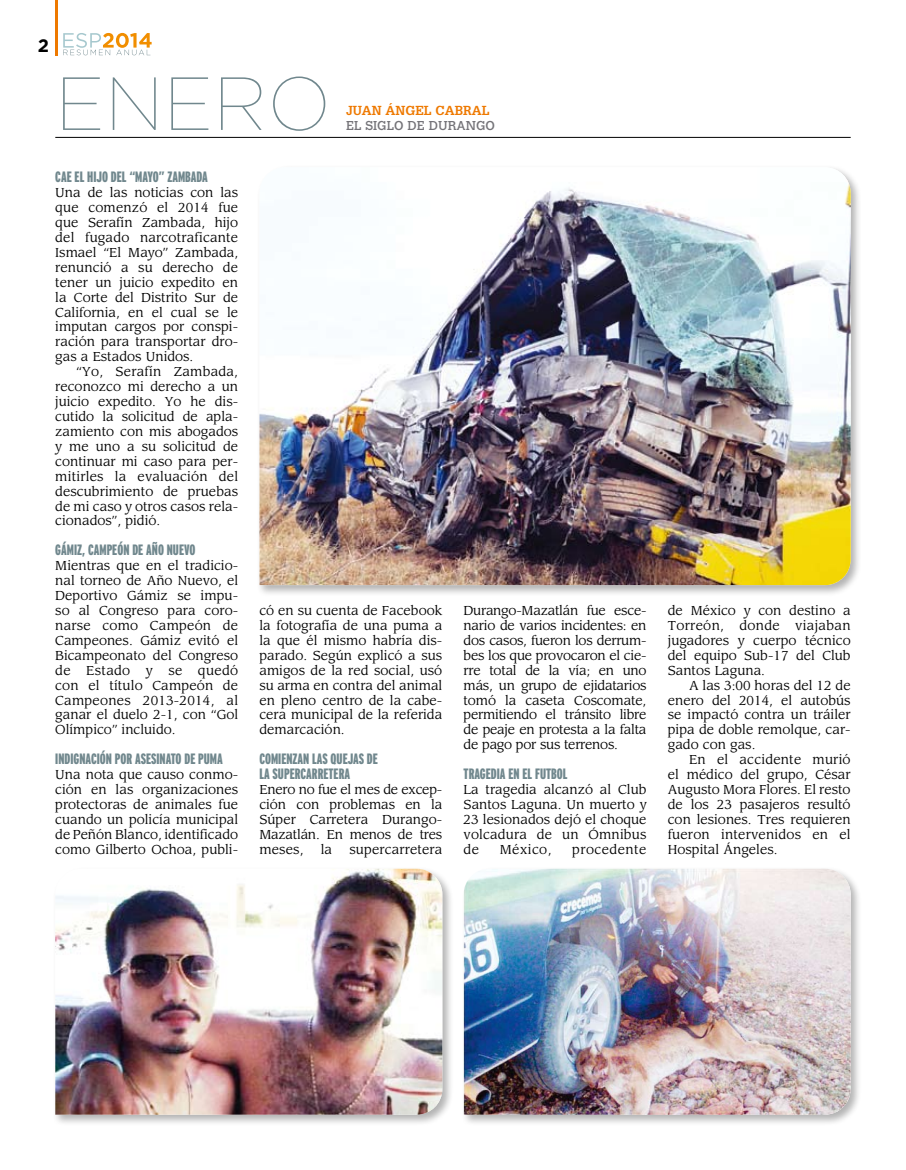
<style>
.page{position:relative;width:906px;height:1170px;background:#fff}
.page>*{position:absolute;margin:0;border:0;box-sizing:border-box;transform-origin:0 0}
.t1{font:100 75px "Gotham";color:#70878d}
.t2{font:700 18px "Gotham";color:#000}
.t3{font:900 extra-condensed 15px/14.9px "Interstate";color:#70878d}
.t4{font:12.75px/14.9px "Leawood";color:#000;text-align:justify}
.t5{font:12.75px "Calvert MT Std";color:#747378}
.t6{font:700 12.75px "Glypha";color:#ee7900}
.t7{font:12.75px "Leawood";letter-spacing:.035em;color:#000}
</style>
<div class="page">
<hr style="left:55px;top:0;width:2px;height:55px;background:#ee7900">
<svg style="left:63px;top:33px;width:89px;height:22px"></svg>
<hr style="left:55px;top:137px;width:795px;height:1px;background:#000">
<div style="left:52px;top:865px;width:408px;height:267px;background:#000;opacity:.3"></div>
<img style="left:55px;top:868px;width:387px;height:246px">
<div style="left:461px;top:865px;width:407px;height:267px;background:#000;opacity:.3"></div>
<img style="left:463px;top:868px;width:387px;height:246px">
<div style="left:257px;top:164px;width:611px;height:439px;background:#000;opacity:.3"></div>
<img style="left:259px;top:167px;width:591px;height:418px">
<h2 class="t2" style="left:38px;top:34px;width:13px">2</h2>
<h1 class="t1" style="left:55px;top:57px;width:277px">ENERO</h1>
<p class="t6" style="left:346px;top:102px;width:145px">JUAN ÁNGEL CABRAL</p>
<p class="t5" style="left:346px;top:118px;width:150px">EL SIGLO DE DURANGO</p>
<p class="t3" style="left:55px;top:169px;width:154px">CAE EL HIJO DEL “MAYO” ZAMBADA</p>
<p class="t4" style="left:55px;top:185px;width:184px">Una de las noticias con las que comenzó el 2014 fue que Serafín Zambada, hijo del fugado narcotraficante Ismael “El Mayo” Zambada, renunció a su derecho de tener un juicio expedito en la Corte del Distrito Sur de California, en el cual se le imputan cargos por conspi&shy;ración para transportar dro&shy;gas a Estados Unidos.</p>
<p class="t4" style="left:55px;top:364px;width:184px;text-indent:21px">“Yo, Serafín Zambada, reconozco mi derecho a un juicio expedito. Yo he dis&shy;cutido la solicitud de apla&shy;zamiento con mis abogados y me uno a su solicitud de continuar mi caso para per&shy;mitirles la evaluación del descubrimiento de pruebas de mi caso y otros casos rela&shy;cionados”, pidió.</p>
<p class="t3" style="left:55px;top:542px;width:142px">GÁMIZ, CAMPEÓN DE AÑO NUEVO</p>
<p class="t4" style="left:55px;top:558px;width:184px">Mientras que en el tradicio&shy;nal torneo de Año Nuevo, el Deportivo Gámiz se impu&shy;so al Congreso para coro&shy;narse como Campeón de Campeones. Gámiz evitó el Bicampeonato del Congreso de Estado y se quedó con el título Campeón de Campeones 2013-2014, al ganar el duelo 2-1, con “Gol Olímpico” incluido.</p>
<p class="t3" style="left:55px;top:751px;width:169px">INDIGNACIÓN POR ASESINATO DE PUMA</p>
<p class="t4" style="left:55px;top:767px;width:184px">Una nota que causo conmo&shy;ción en las organizaciones protectoras de animales fue cuando un policía municipal de Peñón Blanco, identificado como Gilberto Ochoa, publi-</p>
<p class="t4" style="left:259px;top:603px;width:184px">có en su cuenta de Facebook la fotografía de una puma a la que él mismo habría dis&shy;parado. Según explicó a sus amigos de la red social, usó su arma en contra del animal en pleno centro de la cabe&shy;cera municipal de la referida demarcación.</p>
<p class="t3" style="left:259px;top:751px;width:120px">COMIENZAN LAS QUEJAS DE<br>LA SUPERCARRETERA</p>
<p class="t4" style="left:259px;top:782px;width:184px">Enero no fue el mes de excep&shy;ción con problemas en la Súper Carretera Durango-Mazatlán. En menos de tres meses,</p>
<p class="t4" style="left:321px;top:842px;width:13px">la</p>
<p class="t4" style="left:349px;top:842px;width:94px">supercarretera</p>
<p class="t4" style="left:463px;top:603px;width:184px">Durango-Mazatlán fue esce&shy;nario de varios incidentes: en dos casos, fueron los derrum&shy;bes los que provocaron el cie&shy;rre total de la vía; en uno más, un grupo de ejidatarios tomó la caseta Coscomate, permitiendo el tránsito libre de peaje en protesta a la falta de pago por sus terrenos.</p>
<p class="t3" style="left:463px;top:766px;width:105px">TRAGEDIA EN EL FUTBOL</p>
<p class="t4" style="left:463px;top:782px;width:184px">La tragedia alcanzó al Club Santos Laguna. Un muerto y 23 lesionados dejó el choque volcadura de un Ómnibus de</p>
<p class="t4" style="left:500px;top:842px;width:53px">México,</p>
<p class="t7" style="left:572px;top:841px;width:76px">procedente</p>
<p class="t4" style="left:668px;top:603px;width:184px">de México y con destino a Torreón, donde viajaban jugadores y cuerpo técnico del equipo Sub-17 del Club Santos Laguna.</p>
<p class="t4" style="left:668px;top:678px;width:184px;text-indent:21px">A las 3:00 horas del 12 de enero del 2014, el autobús se impactó contra un tráiler pipa de doble remolque, car&shy;gado con gas.</p>
<p class="t4" style="left:668px;top:752px;width:184px;text-indent:21px">En el accidente murió el médico del grupo, César Augusto Mora Flores. El resto de los 23 pasajeros resultó con lesiones. Tres requieren fueron intervenidos en el Hospital Ángeles.</p>
</div>
